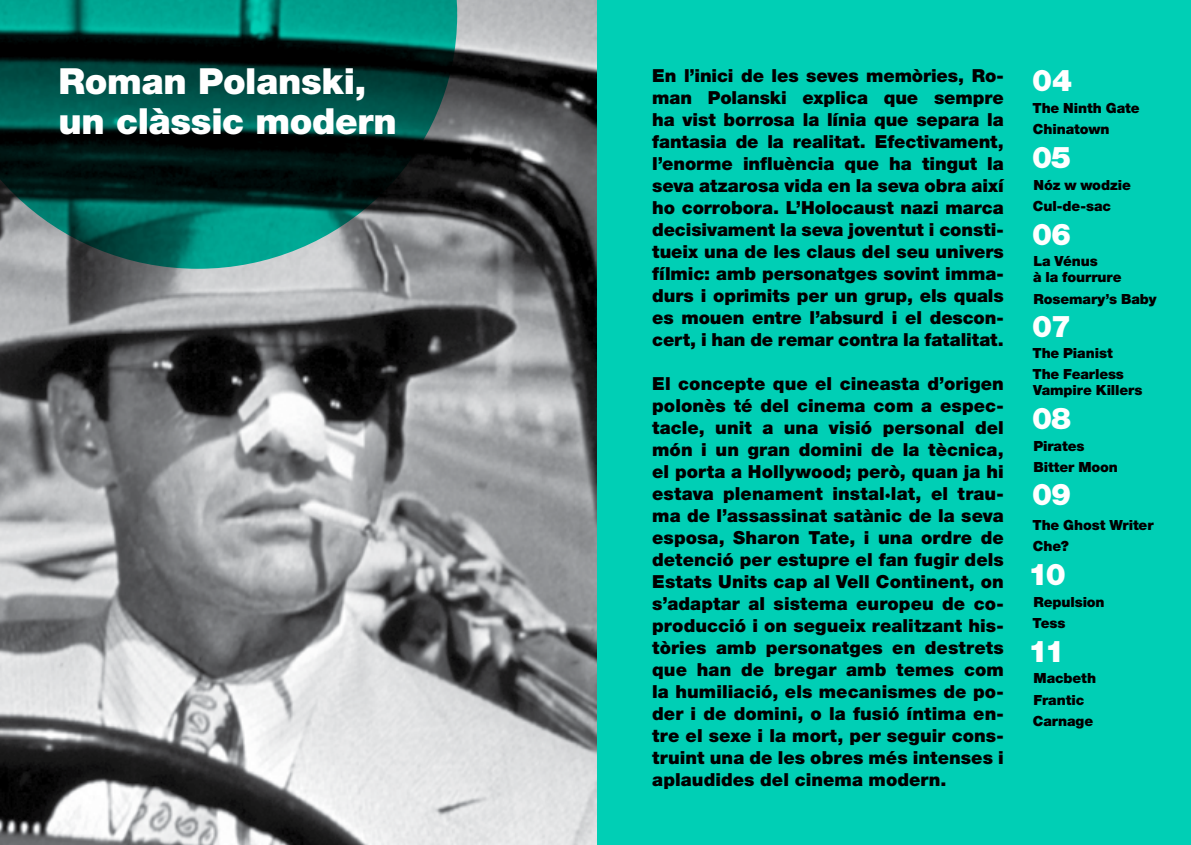
<style>
.page{position:relative;width:1191px;height:845px;background:#fff}
.page>*{position:absolute;margin:0;border:0;box-sizing:border-box;transform-origin:0 0}
.t1{font:900 36px/40px "Helvetica Neue LT";letter-spacing:-.005em;color:#fff}
.t2{font:900 30px "Helvetica Neue LT";letter-spacing:-.04em;color:#fff}
.t3{font:900 18px/22px "Helvetica Neue LT";color:#000;text-align:justify}
.t4{font:900 14px/21px "Helvetica Neue LT";letter-spacing:-.005em;color:#000}
</style>
<div class="page">
<div style="left:595px;top:0;width:596px;height:845px;background:#00cfb5"></div>
<img style="left:0;top:0;width:596px;height:845px">
<svg style="left:0;top:0;width:457px;height:269px;background:#12524b"></svg>
<h1 class="t1" style="left:58px;top:61px;width:340px">Roman Polanski, un clàssic modern</h1>
<p class="t3" style="left:652px;top:64px;width:353px">En l’inici de les seves memòries, Ro&shy;man Polanski explica que sempre ha vist borrosa la línia que separa la fantasia de la realitat. Efectivament, l’enorme influència que ha tingut la seva atzarosa vida en la seva obra així ho corrobora. L’Holocaust nazi marca decisivament la seva joventut i consti&shy;tueix una de les claus del seu univers fílmic: amb personatges sovint imma&shy;durs i oprimits per un grup, els quals es mouen entre l’absurd i el descon&shy;cert, i han de remar contra la fatalitat.</p>
<p class="t3" style="left:652px;top:372px;width:353px">El concepte que el cineasta d’origen polonès té del cinema com a espec&shy;tacle, unit a una visió personal del món i un gran domini de la tècnica, el porta a Hollywood; però, quan ja hi estava plenament instal·lat, el trau&shy;ma de l’assassinat satànic de la seva esposa, Sharon Tate, i una ordre de detenció per estupre el fan fugir dels Estats Units cap al Vell Continent, on s’adaptar al sistema europeu de co&shy;producció i on segueix realitzant his&shy;tòries amb personatges en destrets que han de bregar amb temes com la humiliació, els mecanismes de po&shy;der i de domini, o la fusió íntima en&shy;tre el sexe i la mort, per seguir cons&shy;truint una de les obres més intenses i aplaudides del cinema modern.</p>
<h2 class="t2" style="left:1032px;top:62px;width:42px">04</h2>
<p class="t4" style="left:1032px;top:97px;width:109px">The Ninth Gate<br>Chinatown</p>
<h2 class="t2" style="left:1032px;top:139px;width:40px">05</h2>
<p class="t4" style="left:1033px;top:174px;width:100px">Nóz w wodzie<br>Cul-de-sac</p>
<h2 class="t2" style="left:1032px;top:216px;width:40px">06</h2>
<p class="t4" style="left:1033px;top:253px;width:90px;line-height:16px">La Vénus<br>à la fourrure</p>
<p class="t4" style="left:1033px;top:288px;width:125px">Rosemary’s Baby</p>
<h2 class="t2" style="left:1032px;top:308px;width:40px">07</h2>
<p class="t4" style="left:1032px;top:342px;width:93px">The Pianist<br>The Fearless</p>
<p class="t4" style="left:1033px;top:379px;width:111px">Vampire Killers</p>
<h2 class="t2" style="left:1032px;top:400px;width:40px">08</h2>
<p class="t4" style="left:1033px;top:435px;width:86px">Pirates<br>Bitter Moon</p>
<h2 class="t2" style="left:1032px;top:476px;width:40px">09</h2>
<p class="t4" style="left:1032px;top:514px;width:122px">The Ghost Writer<br>Che?</p>
<h2 class="t2" style="left:1028px;top:556px;width:39px">10</h2>
<p class="t4" style="left:1032px;top:591px;width:74px">Repulsion<br>Tess</p>
<h2 class="t2" style="left:1028px;top:633px;width:38px">11</h2>
<p class="t4" style="left:1033px;top:668px;width:65px">Macbeth<br>Frantic<br>Carnage</p>
</div>
